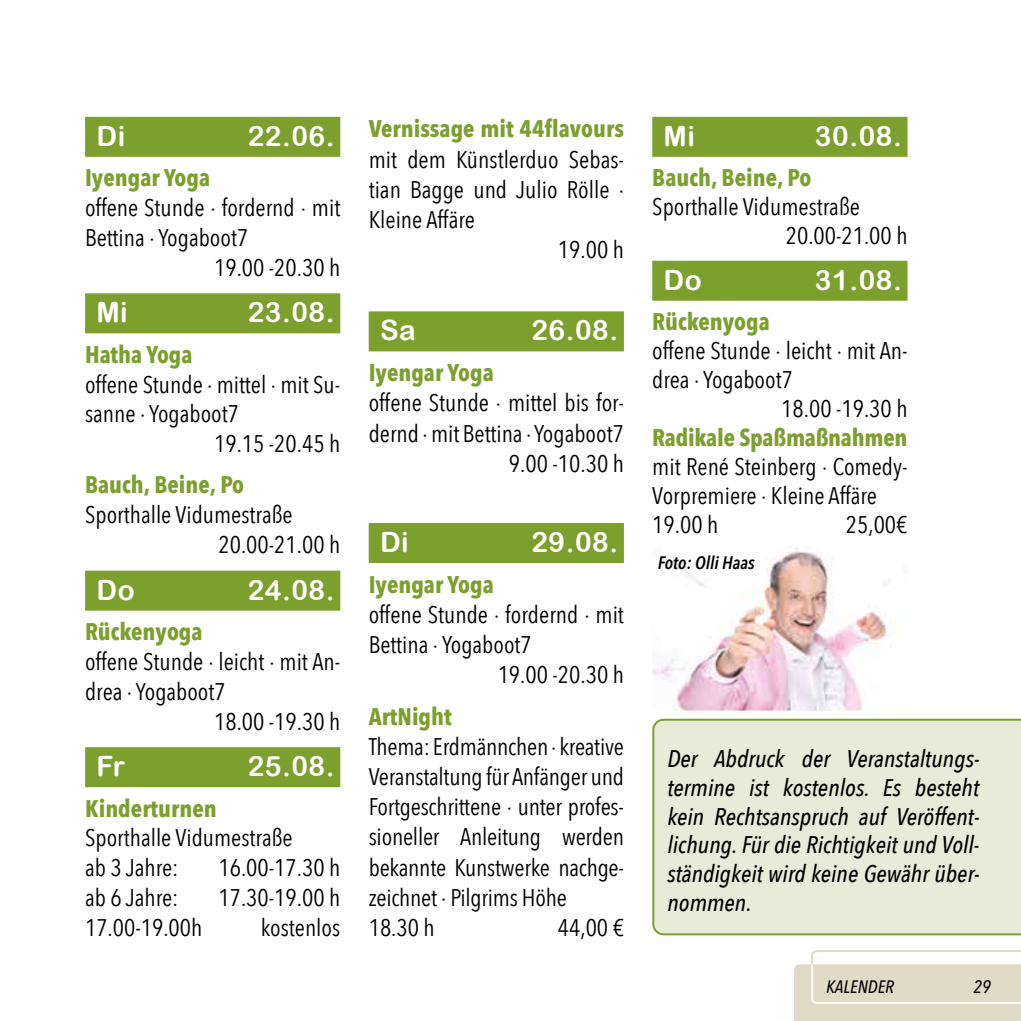
<style>
.page{position:relative;width:1021px;height:1021px;background:#fff}
.page>*{position:absolute;margin:0;border:0;box-sizing:border-box;transform-origin:0 0}
.t1{font:28px "Arial Rounded MT Bold";letter-spacing:.02em;color:#fff}
.t2{font:24px/30.2px "Avenir Next Condensed";color:#000}
.t3{font:italic 500 24px/28.8px "Avenir Next Condensed";color:#000;text-align:justify}
.t4{font:700 24px "Avenir Next Condensed";color:#7ba02d}
.t5{font:italic 600 18px "Avenir Next Condensed";color:#000}
.t6{font:italic 500 18px "Avenir Next Condensed";color:#000}
</style>
<div class="page">
<div style="left:652px;top:718px;width:368px;height:217px;background:#e8ebd7"></div>
<div style="left:85px;top:117px;width:255px;height:40px;background:#7ba02d"></div>
<div style="left:85px;top:293px;width:255px;height:40px;background:#7ba02d"></div>
<div style="left:85px;top:570px;width:255px;height:40px;background:#7ba02d"></div>
<div style="left:85px;top:747px;width:255px;height:40px;background:#7ba02d"></div>
<div style="left:369px;top:311px;width:255px;height:40px;background:#7ba02d"></div>
<div style="left:369px;top:523px;width:255px;height:40px;background:#7ba02d"></div>
<div style="left:652px;top:117px;width:255px;height:40px;background:#7ba02d"></div>
<div style="left:652px;top:261px;width:255px;height:40px;background:#7ba02d"></div>
<img style="left:652px;top:546px;width:239px;height:164px">
<svg style="left:794px;top:950px;width:226px;height:70px"></svg>
<p class="t1" style="left:96px;top:119px;width:30px">Di</p>
<p class="t1" style="left:248px;top:119px;width:88px">22.06.</p>
<p class="t4" style="left:85px;top:163px;width:127px">Iyengar Yoga</p>
<p class="t2" style="left:85px;top:191px;width:257px">offene Stunde · fordernd · mit</p>
<p class="t2" style="left:85px;top:221px;width:165px">Bettina · Yogaboot7</p>
<p class="t2" style="left:214px;top:251px;width:128px">19.00 -20.30 h</p>
<p class="t1" style="left:96px;top:296px;width:33px">Mi</p>
<p class="t1" style="left:248px;top:296px;width:88px">23.08.</p>
<p class="t4" style="left:85px;top:340px;width:109px">Hatha Yoga</p>
<p class="t2" style="left:85px;top:368px;width:257px">offene Stunde · mittel · mit Su-</p>
<p class="t2" style="left:85px;top:398px;width:155px">sanne · Yogaboot7</p>
<p class="t2" style="left:214px;top:427px;width:128px">19.15 -20.45 h</p>
<p class="t4" style="left:85px;top:470px;width:160px">Bauch, Beine, Po</p>
<p class="t2" style="left:218px;top:499px;width:123px;text-indent:-133px">Sporthalle Vidumestraße<br>20.00-21.00 h</p>
<p class="t1" style="left:96px;top:573px;width:40px">Do</p>
<p class="t1" style="left:248px;top:573px;width:88px">24.08.</p>
<p class="t4" style="left:85px;top:617px;width:119px">Rückenyoga</p>
<p class="t2" style="left:85px;top:645px;width:257px">offene Stunde · leicht · mit An-</p>
<p class="t2" style="left:85px;top:675px;width:142px">drea · Yogaboot7</p>
<p class="t2" style="left:214px;top:705px;width:128px">18.00 -19.30 h</p>
<p class="t1" style="left:96px;top:749px;width:30px">Fr</p>
<p class="t1" style="left:248px;top:749px;width:88px">25.08.</p>
<p class="t4" style="left:85px;top:793px;width:133px">Kinderturnen</p>
<p class="t2" style="left:85px;top:822px;width:209px">Sporthalle Vidumestraße ab 3 Jahre:</p>
<p class="t2" style="left:218px;top:851px;width:123px">16.00-17.30 h</p>
<p class="t2" style="left:85px;top:881px;width:95px">ab 6 Jahre:</p>
<p class="t2" style="left:218px;top:881px;width:123px">17.30-19.00 h</p>
<p class="t2" style="left:85px;top:911px;width:119px">17.00-19.00h</p>
<p class="t2" style="left:261px;top:911px;width:81px">kostenlos</p>
<p class="t4" style="left:369px;top:114px;width:257px">Vernissage mit 44flavours</p>
<p class="t2" style="left:369px;top:143px;width:257px">mit dem Künstlerduo Sebas-</p>
<p class="t2" style="left:369px;top:173px;width:257px">tian Bagge und Julio Rölle ·</p>
<p class="t2" style="left:369px;top:203px;width:108px">Kleine Affäre</p>
<p class="t2" style="left:558px;top:233px;width:67px">19.00 h</p>
<p class="t1" style="left:380px;top:314px;width:37px">Sa</p>
<p class="t1" style="left:531px;top:314px;width:88px">26.08.</p>
<p class="t4" style="left:369px;top:358px;width:127px">Iyengar Yoga</p>
<p class="t2" style="left:369px;top:387px;width:257px;text-align:right">offene Stunde · mittel bis for&shy;dernd · mit Bettina · Yogaboot7<br>9.00 -10.30 h</p>
<p class="t1" style="left:380px;top:525px;width:30px">Di</p>
<p class="t1" style="left:531px;top:525px;width:88px">29.08.</p>
<p class="t4" style="left:369px;top:569px;width:127px">Iyengar Yoga</p>
<p class="t2" style="left:369px;top:598px;width:257px">offene Stunde · fordernd · mit</p>
<p class="t2" style="left:369px;top:628px;width:165px">Bettina · Yogaboot7</p>
<p class="t2" style="left:497px;top:658px;width:128px">19.00 -20.30 h</p>
<p class="t4" style="left:369px;top:701px;width:85px">ArtNight</p>
<p class="t2" style="left:369px;top:730px;width:257px">Thema: Erdmännchen · kreative<br>Veranstaltung für Anfänger und<br>Fortgeschrittene · unter profes&shy;sioneller Anleitung werden bekannte Kunstwerke nachge&shy;zeichnet · Pilgrims Höhe<br>18.30 h</p>
<p class="t2" style="left:558px;top:911px;width:68px">44,00 €</p>
<p class="t1" style="left:663px;top:119px;width:33px">Mi</p>
<p class="t1" style="left:815px;top:119px;width:88px">30.08.</p>
<p class="t4" style="left:652px;top:162px;width:160px">Bauch, Beine, Po</p>
<p class="t2" style="left:785px;top:191px;width:123px;line-height:29px;text-indent:-133px">Sporthalle Vidumestraße<br>20.00-21.00 h</p>
<p class="t1" style="left:663px;top:263px;width:40px">Do</p>
<p class="t1" style="left:815px;top:263px;width:88px">31.08.</p>
<p class="t4" style="left:652px;top:306px;width:119px">Rückenyoga</p>
<p class="t2" style="left:652px;top:334px;width:257px">offene Stunde · leicht · mit An-</p>
<p class="t2" style="left:652px;top:363px;width:142px">drea · Yogaboot7</p>
<p class="t2" style="left:781px;top:392px;width:128px">18.00 -19.30 h</p>
<p class="t4" style="left:652px;top:423px;width:257px">Radikale Spaßmaßnahmen</p>
<p class="t2" style="left:652px;top:451px;width:257px;line-height:29px">mit René Steinberg · Comedy-<br>Vorpremiere · Kleine Affäre<br>19.00 h</p>
<p class="t2" style="left:845px;top:508px;width:63px">25,00€</p>
<p class="t5" style="left:658px;top:551px;width:98px">Foto: Olli Haas</p>
<p class="t3" style="left:667px;top:744px;width:313px">Der Abdruck der Veranstaltungs&shy;termine ist kostenlos. Es besteht kein Rechtsanspruch auf Veröffent&shy;lichung. Für die Richtigkeit und Voll&shy;ständigkeit wird keine Gewähr über&shy;nommen.</p>
<p class="t6" style="left:826px;top:975px;width:69px">KALENDER</p>
<p class="t6" style="left:973px;top:975px;width:19px">29</p>
</div>
